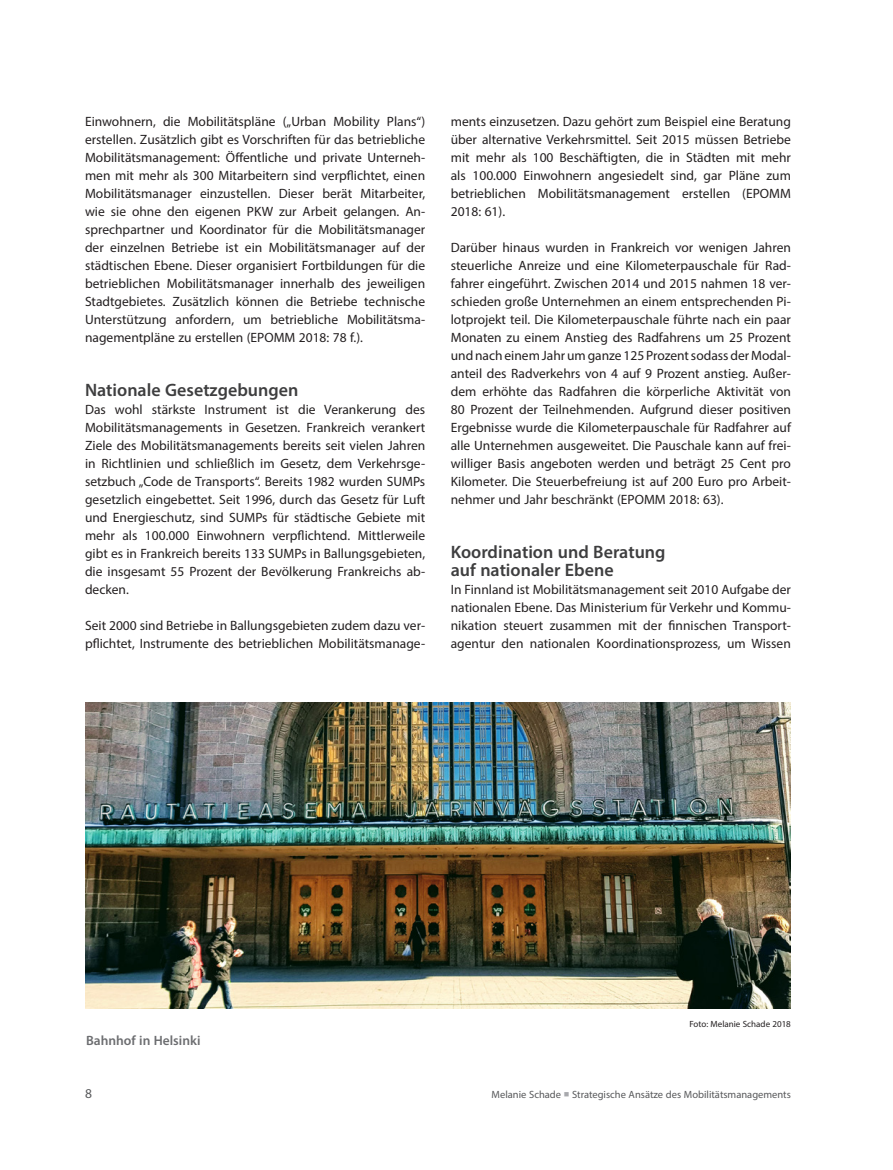
<style>
.page{position:relative;width:893px;height:1170px;background:#fff}
.page>*{position:absolute;margin:0;border:0;box-sizing:border-box;transform-origin:0 0}
.t1{font:600 18px/18px "Myriad Pro";color:#3e3e3f}
.t2{font:13.5px/18px "Myriad Pro";color:#231f20;text-align:justify}
.t3{font:600 13.5px "Myriad Pro";color:#6c6d70}
.t4{font:13.5px "Myriad Pro";color:#57585a}
.t5{font:10.5px "Myriad Pro";color:#57585a}
.t6{font:9px "Myriad Pro";color:#231f20}
.s1{color:#a8a9ad}
</style>
<div class="page">
<img style="left:85px;top:702px;width:706px;height:306px">
<p class="t2" style="left:85px;top:112px;width:342px">Einwohnern, die Mobilitätspläne („Urban Mobility Plans“) erstellen. Zusätzlich gibt es Vorschriften für das betriebliche Mobilitätsmanagement: Öffentliche und private Unterneh&shy;men mit mehr als 300 Mitarbeitern sind verpflichtet, einen Mobilitätsmanager einzustellen. Dieser berät Mitarbeiter, wie sie ohne den eigenen PKW zur Arbeit gelangen. An&shy;sprechpartner und Koordinator für die Mobilitätsmanager der einzelnen Betriebe ist ein Mobilitätsmanager auf der städtischen Ebene. Dieser organisiert Fortbildungen für die betrieblichen Mobilitätsmanager innerhalb des jeweiligen Stadtgebietes. Zusätzlich können die Betriebe technische Unterstützung anfordern, um betriebliche Mobilitätsma&shy;nagementpläne zu erstellen (EPOMM 2018: 78 f.).</p>
<h1 class="t1" style="left:85px;top:381px;width:215px">Nationale Gesetzgebungen</h1>
<p class="t2" style="left:85px;top:400px;width:342px">Das wohl stärkste Instrument ist die Verankerung des Mobilitätsmanagements in Gesetzen. Frankreich verankert Ziele des Mobilitätsmanagements bereits seit vielen Jahren in Richtlinien und schließlich im Gesetz, dem Verkehrsge&shy;setzbuch „Code de Transports“. Bereits 1982 wurden SUMPs gesetzlich eingebettet. Seit 1996, durch das Gesetz für Luft und Energieschutz, sind SUMPs für städtische Gebiete mit mehr als 100.000 Einwohnern verpflichtend. Mittlerweile gibt es in Frankreich bereits 133 SUMPs in Ballungsgebieten, die insgesamt 55 Prozent der Bevölkerung Frankreichs ab&shy;decken.</p>
<p class="t2" style="left:85px;top:616px;width:342px">Seit 2000 sind Betriebe in Ballungsgebieten zudem dazu ver&shy;pflichtet, Instrumente des betrieblichen Mobilitätsmanage-</p>
<p class="t2" style="left:451px;top:112px;width:342px">ments einzusetzen. Dazu gehört zum Beispiel eine Beratung über alternative Verkehrsmittel. Seit 2015 müssen Betriebe mit mehr als 100 Beschäftigten, die in Städten mit mehr als 100.000 Einwohnern angesiedelt sind, gar Pläne zum betrieblichen Mobilitätsmanagement erstellen (EPOMM 2018: 61).</p>
<p class="t2" style="left:451px;top:238px;width:342px">Darüber hinaus wurden in Frankreich vor wenigen Jahren steuerliche Anreize und eine Kilometerpauschale für Rad&shy;fahrer eingeführt. Zwischen 2014 und 2015 nahmen 18 ver&shy;schieden große Unternehmen an einem entsprechenden Pi&shy;lotprojekt teil. Die Kilometerpauschale führte nach ein paar Monaten zu einem Anstieg des Radfahrens um 25 Prozent und nach einem Jahr um ganze 125 Prozent sodass der Modal&shy;anteil des Radverkehrs von 4 auf 9 Prozent anstieg. Außer&shy;dem erhöhte das Radfahren die körperliche Aktivität von 80 Prozent der Teilnehmenden. Aufgrund dieser positiven Ergebnisse wurde die Kilometerpauschale für Radfahrer auf alle Unternehmen ausgeweitet. Die Pauschale kann auf frei&shy;williger Basis angeboten werden und beträgt 25 Cent pro Kilometer. Die Steuerbefreiung ist auf 200 Euro pro Arbeit&shy;nehmer und Jahr beschränkt (EPOMM 2018: 63).</p>
<h1 class="t1" style="left:451px;top:543px;width:216px">Koordination und Beratung auf nationaler Ebene</h1>
<p class="t2" style="left:451px;top:580px;width:342px">In Finnland ist Mobilitätsmanagement seit 2010 Aufgabe der nationalen Ebene. Das Ministerium für Verkehr und Kommu&shy;nikation steuert zusammen mit der finnischen Transport&shy;agentur den nationalen Koordinationsprozess, um Wissen</p>
<p class="t3" style="left:86px;top:1031px;width:116px">Bahnhof in Helsinki</p>
<p class="t6" style="left:689px;top:1018px;width:103px">Foto: Melanie Schade 2018</p>
<p class="t4" style="left:85px;top:1085px;width:8px">8</p>
<p class="t5" style="left:492px;top:1087px;width:301px">Melanie Schade <span class="s1">■</span> Strategische Ansätze des Mobilitätsmanagements</p>
</div>
